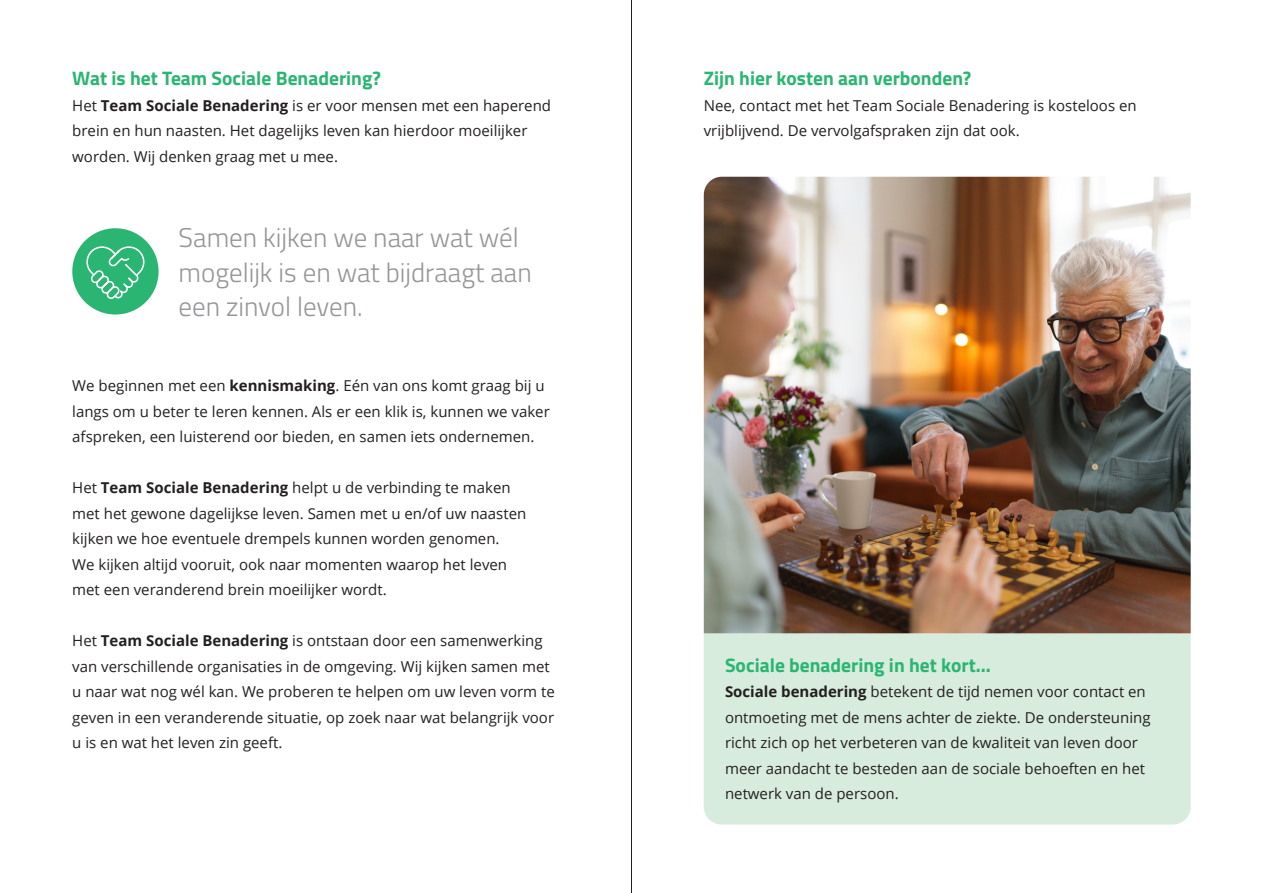
<style>
.page{position:relative;width:1263px;height:893px;background:#fff}
.page>*{position:absolute;margin:0;border:0;box-sizing:border-box;transform-origin:0 0}
.t1{font:300 27px/34.5px "Titillium Web";color:#939598}
.Tussenkop{font:700 19.5px "Titillium Web";color:#2bb572}
.Platte_tekst{font:15px/25.5px "Open Sans";color:#231f20}
.s1{font-weight:700}
</style>
<div class="page">
<div style="left:72px;top:228px;width:87px;height:87px;background:#2bb572;border-radius:50%"></div>
<svg style="left:83px;top:246px;width:62px;height:55px"></svg>
<img style="left:704px;top:177px;width:487px;height:457px">
<div style="left:704px;top:634px;width:487px;height:191px;background:#d8ecdd"></div>
<hr style="left:631px;top:0;width:1px;height:893px;background:#231f20">
<p class="Tussenkop" style="left:72px;top:63px;width:310px">Wat is het Team Sociale Benadering?</p>
<p class="Platte_tekst" style="left:72px;top:92px;width:480px">Het <span class="s1">Team Sociale Benadering</span> is er voor mensen met een haperend brein en hun naasten. Het dagelijks leven kan hierdoor moeilijker worden. Wij denken graag met u mee.</p>
<p class="t1" style="left:179px;top:219px;width:355px">Samen kijken we naar wat wél mogelijk is en wat bijdraagt aan een zinvol leven.</p>
<p class="Platte_tekst" style="left:72px;top:372px;width:479px">We beginnen met een <span class="s1">kennismaking</span>. Eén van ons komt graag bij u langs om u beter te leren kennen. Als er een klik is, kunnen we vaker afspreken, een luisterend oor bieden, en samen iets ondernemen.</p>
<p class="Platte_tekst" style="left:72px;top:474px;width:456px">Het <span class="s1">Team Sociale Benadering</span> helpt u de verbinding te maken met het gewone dagelijkse leven. Samen met u en/of uw naasten kijken we hoe eventuele drempels kunnen worden genomen.<br>We kijken altijd vooruit, ook naar momenten waarop het leven met een veranderend brein moeilijker wordt.</p>
<p class="Platte_tekst" style="left:72px;top:627px;width:484px">Het <span class="s1">Team Sociale Benadering</span> is ontstaan door een samenwerking van verschillende organisaties in de omgeving. Wij kijken samen met u naar wat nog wél kan. We proberen te helpen om uw leven vorm te geven in een veranderende situatie, op zoek naar wat belangrijk voor u is en wat het leven zin geeft.</p>
<p class="Tussenkop" style="left:704px;top:63px;width:269px">Zijn hier kosten aan verbonden?</p>
<p class="Platte_tekst" style="left:704px;top:92px;width:434px">Nee, contact met het Team Sociale Benadering is kosteloos en vrijblijvend. De vervolgafspraken zijn dat ook.</p>
<p class="Tussenkop" style="left:725px;top:650px;width:267px">Sociale benadering in het kort...</p>
<p class="Platte_tekst" style="left:725px;top:678px;width:427px"><span class="s1">Sociale benadering</span> betekent de tijd nemen voor contact en ontmoeting met de mens achter de ziekte. De ondersteuning richt zich op het verbeteren van de kwaliteit van leven door meer aandacht te besteden aan de sociale behoeften en het netwerk van de persoon.</p>
</div>
